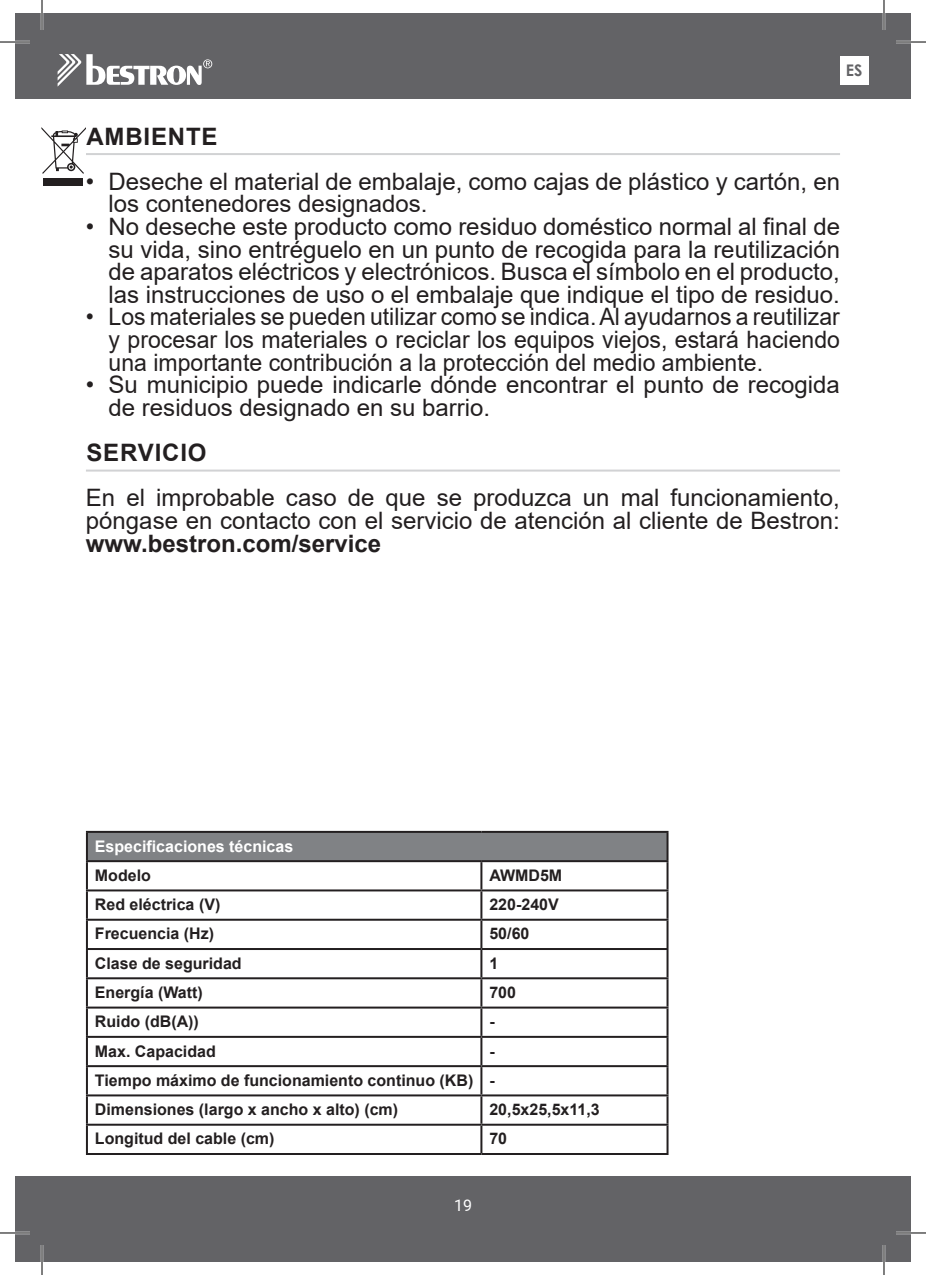
<style>
.page{position:relative;width:926px;height:1275px;background:#fff}
.page>*{position:absolute;margin:0;border:0;box-sizing:border-box;transform-origin:0 0}
.t1{font:24px/22.6px "Arial";color:#231f20}
.t2{font:24px/22.6px "Arial";color:#231f20;text-align:justify;scale:.96 1}
.t3{font:700 24px "Arial";color:#231f20}
.t4{font:700 24px "Arial";letter-spacing:.035em;color:#231f20}
.t5{font:700 16px/29.2px "Arial";color:#231f20;text-align:justify}
.t6{font:700 16px "Arial";color:#fff}
.t7{font:16px "Roboto";color:#fff}
.t8{font:700 16px "Century Gothic";color:#636366}
</style>
<div class="page">
<div style="left:15px;top:14px;width:896px;height:85px;background:#636366"></div>
<div style="left:15px;top:1176px;width:896px;height:85px;background:#636366"></div>
<svg style="left:58px;top:54px;width:154px;height:32px"></svg>
<div style="left:840px;top:56px;width:28px;height:29px;background:#fff"></div>
<hr style="left:86px;top:153px;width:754px;height:2px;background:#d1d2d4">
<hr style="left:86px;top:469px;width:754px;height:2px;background:#d1d2d4">
<div style="left:87px;top:832px;width:580px;height:29px;background:#808285"></div>
<hr style="left:86px;top:831px;width:395px;height:2px;background:#231f20">
<hr style="left:86px;top:833px;width:2px;height:27px;background:#231f20">
<hr style="left:481px;top:831px;width:187px;height:2px;background:#231f20">
<hr style="left:666px;top:833px;width:2px;height:27px;background:#231f20">
<hr style="left:86px;top:860px;width:395px;height:2px;background:#231f20">
<hr style="left:86px;top:862px;width:2px;height:27px;background:#231f20">
<hr style="left:481px;top:860px;width:187px;height:2px;background:#231f20">
<hr style="left:480px;top:862px;width:2px;height:27px;background:#231f20">
<hr style="left:666px;top:862px;width:2px;height:27px;background:#231f20">
<hr style="left:86px;top:889px;width:395px;height:2px;background:#231f20">
<hr style="left:86px;top:891px;width:2px;height:27px;background:#231f20">
<hr style="left:481px;top:889px;width:187px;height:2px;background:#231f20">
<hr style="left:480px;top:891px;width:2px;height:27px;background:#231f20">
<hr style="left:666px;top:891px;width:2px;height:27px;background:#231f20">
<hr style="left:86px;top:918px;width:395px;height:2px;background:#231f20">
<hr style="left:86px;top:920px;width:2px;height:28px;background:#231f20">
<hr style="left:481px;top:918px;width:187px;height:2px;background:#231f20">
<hr style="left:480px;top:920px;width:2px;height:28px;background:#231f20">
<hr style="left:666px;top:920px;width:2px;height:28px;background:#231f20">
<hr style="left:86px;top:948px;width:395px;height:2px;background:#231f20">
<hr style="left:86px;top:950px;width:2px;height:27px;background:#231f20">
<hr style="left:481px;top:948px;width:187px;height:2px;background:#231f20">
<hr style="left:480px;top:950px;width:2px;height:27px;background:#231f20">
<hr style="left:666px;top:950px;width:2px;height:27px;background:#231f20">
<hr style="left:86px;top:977px;width:395px;height:2px;background:#231f20">
<hr style="left:86px;top:979px;width:2px;height:27px;background:#231f20">
<hr style="left:481px;top:977px;width:187px;height:2px;background:#231f20">
<hr style="left:480px;top:979px;width:2px;height:27px;background:#231f20">
<hr style="left:666px;top:979px;width:2px;height:27px;background:#231f20">
<hr style="left:86px;top:1006px;width:395px;height:2px;background:#231f20">
<hr style="left:86px;top:1008px;width:2px;height:28px;background:#231f20">
<hr style="left:481px;top:1006px;width:187px;height:2px;background:#231f20">
<hr style="left:480px;top:1008px;width:2px;height:28px;background:#231f20">
<hr style="left:666px;top:1008px;width:2px;height:28px;background:#231f20">
<hr style="left:86px;top:1036px;width:395px;height:2px;background:#231f20">
<hr style="left:86px;top:1038px;width:2px;height:27px;background:#231f20">
<hr style="left:481px;top:1036px;width:187px;height:2px;background:#231f20">
<hr style="left:480px;top:1038px;width:2px;height:27px;background:#231f20">
<hr style="left:666px;top:1038px;width:2px;height:27px;background:#231f20">
<hr style="left:86px;top:1065px;width:395px;height:2px;background:#231f20">
<hr style="left:86px;top:1067px;width:2px;height:27px;background:#231f20">
<hr style="left:481px;top:1065px;width:187px;height:2px;background:#231f20">
<hr style="left:480px;top:1067px;width:2px;height:27px;background:#231f20">
<hr style="left:666px;top:1067px;width:2px;height:27px;background:#231f20">
<hr style="left:86px;top:1094px;width:395px;height:2px;background:#231f20">
<hr style="left:86px;top:1096px;width:2px;height:27px;background:#231f20">
<hr style="left:481px;top:1094px;width:187px;height:2px;background:#231f20">
<hr style="left:480px;top:1096px;width:2px;height:27px;background:#231f20">
<hr style="left:666px;top:1096px;width:2px;height:27px;background:#231f20">
<hr style="left:86px;top:1123px;width:395px;height:2px;background:#231f20">
<hr style="left:86px;top:1125px;width:2px;height:28px;background:#231f20">
<hr style="left:481px;top:1123px;width:187px;height:2px;background:#231f20">
<hr style="left:480px;top:1125px;width:2px;height:28px;background:#231f20">
<hr style="left:666px;top:1125px;width:2px;height:28px;background:#231f20">
<hr style="left:86px;top:1153px;width:395px;height:2px;background:#231f20">
<hr style="left:481px;top:1153px;width:187px;height:2px;background:#231f20">
<div style="left:43px;top:178px;width:40px;height:8px;background:#231f20"></div>
<svg style="left:41px;top:127px;width:45px;height:47px"></svg>
<hr style="left:0;top:41px;width:30px;height:2px;background:#fff">
<hr style="left:896px;top:41px;width:30px;height:2px;background:#fff">
<hr style="left:0;top:1231px;width:30px;height:3px;background:#fff">
<hr style="left:896px;top:1231px;width:30px;height:3px;background:#fff">
<hr style="left:41px;top:0;width:2px;height:30px;background:#fff">
<hr style="left:41px;top:1245px;width:2px;height:30px;background:#fff">
<hr style="left:883px;top:0;width:2px;height:30px;background:#fff">
<hr style="left:883px;top:1245px;width:2px;height:30px;background:#fff">
<hr style="left:0;top:42px;width:30px;height:1px;background:#000">
<hr style="left:896px;top:42px;width:30px;height:1px;background:#000">
<hr style="left:0;top:1232px;width:30px;height:1px;background:#000">
<hr style="left:896px;top:1232px;width:30px;height:1px;background:#000">
<hr style="left:42px;top:0;width:1px;height:30px;background:#000">
<hr style="left:42px;top:1245px;width:1px;height:30px;background:#000">
<hr style="left:884px;top:0;width:1px;height:30px;background:#000">
<hr style="left:884px;top:1245px;width:1px;height:30px;background:#000">
<p class="t8" style="left:846px;top:58px;width:18px">ES</p>
<p class="t4" style="left:86px;top:119px;width:133px">AMBIENTE</p>
<p class="t1" style="left:109px;top:170px;width:733px;text-indent:-23px">• Deseche el material de embalaje, como cajas de plástico y cartón, en los contenedores designados.</p>
<p class="t1" style="left:109px;top:215px;width:733px;text-align:justify;text-indent:-23px">• No deseche este producto como residuo doméstico normal al final de su vida, sino entréguelo en un punto de recogida para la reutilización de aparatos eléctricos y electrónicos. Busca el símbolo en el producto, las instrucciones de uso o el embalaje que indique el tipo de residuo.</p>
<p class="t2" style="left:109px;top:305px;width:763px;text-indent:-23px">• Los materiales se pueden utilizar como se indica. Al ayudarnos a reutilizar y procesar los materiales o reciclar los equipos viejos, estará haciendo una importante contribución a la protección del medio ambiente.</p>
<p class="t1" style="left:109px;top:373px;width:733px;text-indent:-23px">• Su municipio puede indicarle dónde encontrar el punto de recogida de residuos designado en su barrio.</p>
<p class="t4" style="left:86px;top:436px;width:122px">SERVICIO</p>
<p class="t1" style="left:86px;top:486px;width:755px">En el improbable caso de que se produzca un mal funcionamiento, póngase en contacto con el servicio de atención al cliente de Bestron:</p>
<p class="t3" style="left:86px;top:526px;width:297px">www.bestron.com/service</p>
<p class="t6" style="left:95px;top:834px;width:200px">Especificaciones técnicas</p>
<p class="t5" style="left:95px;top:860px;width:57px">Modelo</p>
<p class="t5" style="left:489px;top:860px;width:74px">AWMD5M</p>
<p class="t5" style="left:95px;top:890px;width:127px">Red eléctrica (V)</p>
<p class="t5" style="left:489px;top:890px;width:71px">220-240V</p>
<p class="t5" style="left:95px;top:919px;width:121px">Frecuencia (Hz)</p>
<p class="t5" style="left:489px;top:919px;width:42px">50/60</p>
<p class="t5" style="left:95px;top:948px;width:148px">Clase de seguridad</p>
<p class="t5" style="left:489px;top:948px;width:10px">1</p>
<p class="t5" style="left:95px;top:978px;width:109px">Energía (Watt)</p>
<p class="t5" style="left:489px;top:978px;width:28px">700</p>
<p class="t5" style="left:95px;top:1007px;width:105px">Ruido (dB(A))</p>
<p class="t5" style="left:489px;top:1007px;width:7px">-</p>
<p class="t5" style="left:95px;top:1036px;width:122px">Max. Capacidad</p>
<p class="t5" style="left:95px;top:1036px;width:401px;text-indent:394px">- Tiempo máximo de funcionamiento continuo (KB) - Dimensiones (largo x ancho x alto) (cm)</p>
<p class="t5" style="left:489px;top:1095px;width:112px">20,5x25,5x11,3</p>
<p class="t5" style="left:95px;top:1124px;width:181px">Longitud del cable (cm)</p>
<p class="t5" style="left:489px;top:1124px;width:19px">70</p>
<p class="t7" style="left:454px;top:1193px;width:19px">19</p>
</div>
